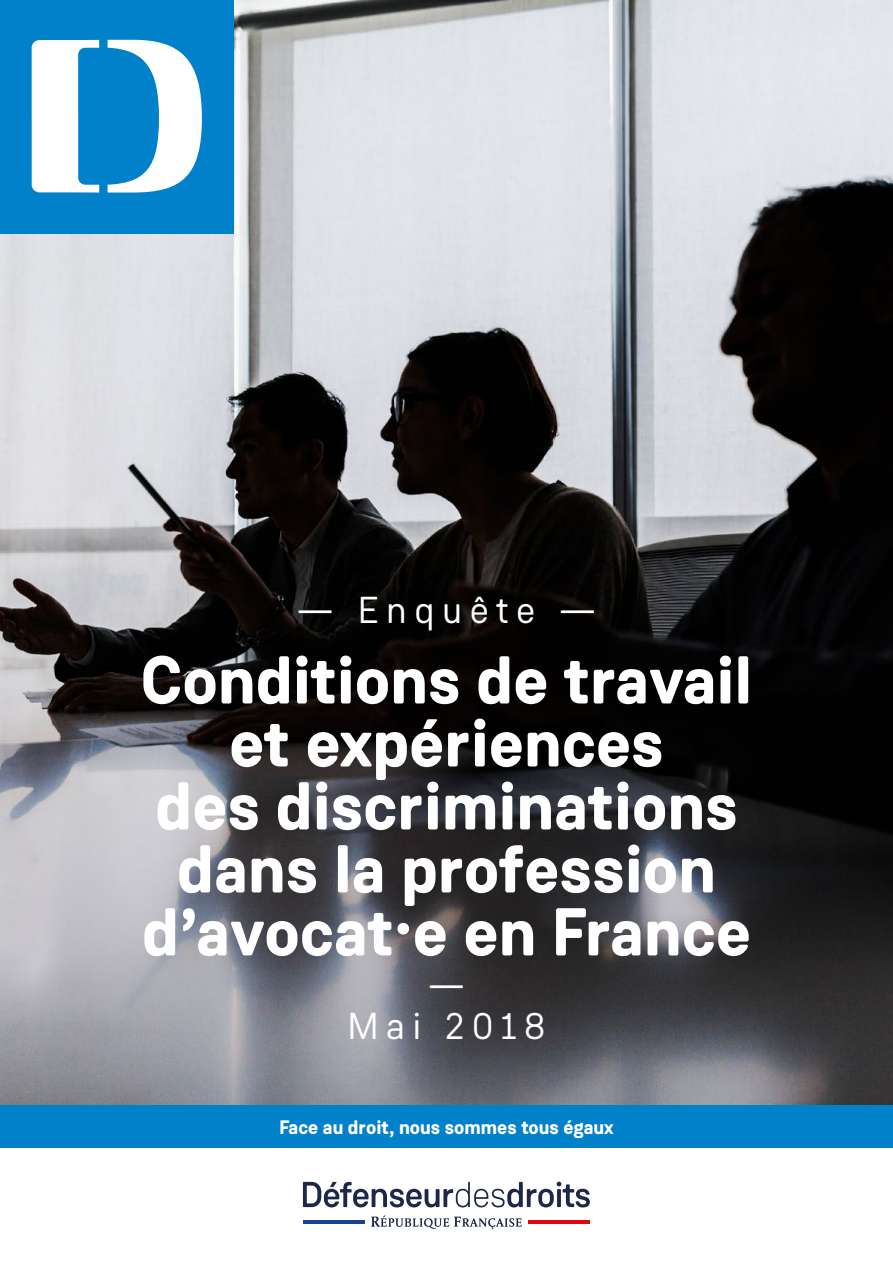
<style>
.page{position:relative;width:893px;height:1263px;background:#fff}
.page>*{position:absolute;margin:0;border:0;box-sizing:border-box;transform-origin:0 0}
.t1{font:700 67.5px/63px "Weissenhof Grotesk";color:#fff;text-align:center}
.t2{font:37.5px/41.7px "Weissenhof Grotesk";letter-spacing:.2em;color:#fff;text-align:center}
.t3{font:700 19.5px "Weissenhof Grotesk";color:#fff}
</style>
<div class="page">
<img style="left:0;top:0;width:893px;height:1105px">
<div style="left:0;top:1105px;width:893px;height:43px;background:#0081c9"></div>
<svg style="left:371px;top:1215px;width:151px;height:14px"></svg>
<hr style="left:303px;top:1220px;width:61px;height:4px;background:#164194">
<hr style="left:529px;top:1220px;width:61px;height:4px;background:#e30613">
<svg style="left:303px;top:1182px;width:287px;height:25px"></svg>
<div style="left:0;top:0;width:234px;height:234px;background:#0081c9"></div>
<svg style="left:108px;top:40px;width:94px;height:153px"></svg>
<svg style="left:32px;top:40px;width:67px;height:153px"></svg>
<p class="t2" style="left:297px;top:590px;width:301px">— Enquête —</p>
<p class="t1" style="left:141px;top:650px;width:613px">Conditions de travail et expériences<br>des discriminations dans la profession d’avocat·e en France</p>
<p class="t2" style="left:347px;top:964px;width:200px">—<br>Mai 2018</p>
<p class="t3" style="left:279px;top:1114px;width:336px">Face au droit, nous sommes tous égaux</p>
</div>
